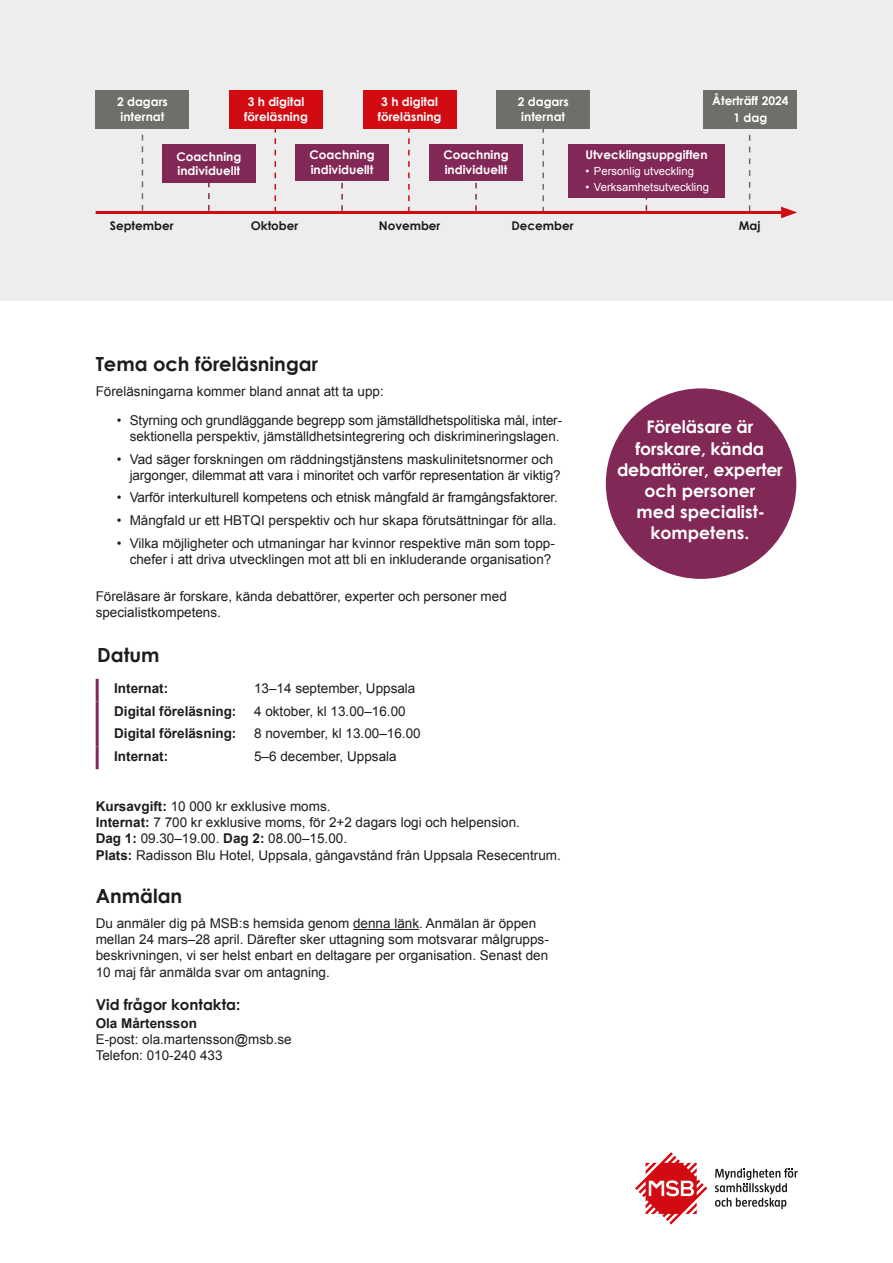
<style>
.page{position:relative;width:893px;height:1263px;background:#fff}
.page>*{position:absolute;margin:0;border:0;box-sizing:border-box;transform-origin:0 0}
.Underrubrik_H3{font:700 19.5px "Century Gothic";color:#1d1d1b}
.t1{font:700 17.25px/21.1px "Century Gothic";letter-spacing:-.01em;color:#fff;text-align:center}
.Rubriknivå_H4{font:700 15px "Century Gothic";color:#1d1d1b}
.Brödtext{font:13.5px/16.2px "Arial";color:#1d1d1b}
.Text_vänster_kolumn{font:13.5px "Arial";color:#1d1d1b}
.Text_vänster_kolumn-2{font:700 13.5px "Arial";color:#1d1d1b}
.Tidsplan_-_Ämne{font:700 12px/14.4px "Century Gothic";color:#fff}
.Tidsplan_-_Månad{font:700 12px "Century Gothic";color:#1d1d1b}
.t2{font:11.25px "Arial";color:#fff}
.s1{font-weight:700}
</style>
<div class="page">
<div style="left:0;top:0;width:893px;height:301px;background:#ededed"></div>
<svg style="left:142px;top:128px;width:1px;height:83px"></svg>
<svg style="left:208px;top:183px;width:2px;height:28px"></svg>
<svg style="left:341px;top:180px;width:2px;height:31px"></svg>
<svg style="left:475px;top:180px;width:2px;height:31px"></svg>
<svg style="left:275px;top:128px;width:1px;height:83px"></svg>
<svg style="left:408px;top:128px;width:2px;height:83px"></svg>
<svg style="left:542px;top:128px;width:2px;height:83px"></svg>
<svg style="left:749px;top:128px;width:1px;height:83px"></svg>
<hr style="left:96px;top:211px;width:691px;height:3px;background:#d20a11">
<svg style="left:781px;top:207px;width:16px;height:11px"></svg>
<div style="left:96px;top:90px;width:93px;height:38px;background:#6f6e68"></div>
<div style="left:162px;top:144px;width:94px;height:39px;background:#822857"></div>
<div style="left:229px;top:90px;width:94px;height:38px;background:#d20a11"></div>
<div style="left:295px;top:144px;width:94px;height:36px;background:#822857"></div>
<div style="left:363px;top:90px;width:93px;height:38px;background:#d20a11"></div>
<div style="left:429px;top:144px;width:94px;height:36px;background:#822857"></div>
<div style="left:496px;top:90px;width:94px;height:38px;background:#6f6e68"></div>
<div style="left:568px;top:144px;width:156px;height:53px;background:#822857"></div>
<div style="left:704px;top:90px;width:93px;height:38px;background:#6f6e68"></div>
<hr style="left:353px;top:929px;width:66px;height:1px;background:#1d1d1b">
<hr style="left:96px;top:679px;width:3px;height:22px;background:#822857">
<hr style="left:96px;top:701px;width:3px;height:23px;background:#822857">
<hr style="left:96px;top:724px;width:3px;height:23px;background:#822857">
<hr style="left:96px;top:747px;width:3px;height:22px;background:#822857">
<div style="left:606px;top:388px;width:190px;height:191px;background:#822857;border-radius:50%"></div>
<svg style="left:635px;top:1152px;width:72px;height:72px"></svg>
<svg style="left:715px;top:1168px;width:83px;height:41px"></svg>
<p class="Tidsplan_-_Ämne" style="left:117px;top:94px;width:52px">2 dagars internat</p>
<p class="Tidsplan_-_Ämne" style="left:244px;top:94px;width:65px;text-align:center">3 h digital föreläsning</p>
<p class="Tidsplan_-_Ämne" style="left:378px;top:94px;width:65px;text-align:center">3 h digital föreläsning</p>
<p class="Tidsplan_-_Ämne" style="left:518px;top:94px;width:52px">2 dagars internat</p>
<p class="Tidsplan_-_Ämne" style="left:712px;top:93px;width:78px">Återträff 2024</p>
<p class="Tidsplan_-_Ämne" style="left:733px;top:110px;width:35px">1 dag</p>
<p class="Tidsplan_-_Ämne" style="left:176px;top:149px;width:67px">Coachning individuellt</p>
<p class="Tidsplan_-_Ämne" style="left:310px;top:147px;width:67px">Coachning individuellt</p>
<p class="Tidsplan_-_Ämne" style="left:444px;top:147px;width:67px">Coachning individuellt</p>
<p class="Tidsplan_-_Ämne" style="left:585px;top:147px;width:124px">Utvecklingsuppgiften</p>
<p class="t2" style="left:585px;top:164px;width:110px">• Personlig utveckling</p>
<p class="t2" style="left:585px;top:179px;width:125px">• Verksamhetsutveckling</p>
<h4 class="Tidsplan_-_Månad" style="left:110px;top:217px;width:65px">September</h4>
<h4 class="Tidsplan_-_Månad" style="left:251px;top:217px;width:49px">Oktober</h4>
<h4 class="Tidsplan_-_Månad" style="left:379px;top:217px;width:63px">November</h4>
<h4 class="Tidsplan_-_Månad" style="left:511px;top:217px;width:64px">December</h4>
<h4 class="Tidsplan_-_Månad" style="left:739px;top:217px;width:23px">Maj</h4>
<h3 class="Underrubrik_H3" style="left:96px;top:349px;width:224px">Tema och föreläsningar</h3>
<p class="Brödtext" style="left:96px;top:383px;width:290px">Föreläsningarna kommer bland annat att ta upp:</p>
<p class="Brödtext" style="left:117px;top:412px;width:447px;text-align:right">• Styrning och grundläggande begrepp som jämställdhetspolitiska mål, inter&shy;sektionella perspektiv, jämställdhetsintegrering och diskrimineringslagen.</p>
<p class="Brödtext" style="left:130px;top:451px;width:432px;text-indent:-13px">• Vad säger forskningen om räddningstjänstens maskulinitetsnormer och jargonger, dilemmat att vara i minoritet och varför representation är viktig?</p>
<p class="Brödtext" style="left:117px;top:490px;width:442px">• Varför interkulturell kompetens och etnisk mångfald är framgångsfaktorer.</p>
<p class="Brödtext" style="left:117px;top:512px;width:441px">• Mångfald ur ett HBTQI perspektiv och hur skapa förutsättningar för alla.</p>
<p class="Brödtext" style="left:117px;top:535px;width:439px;text-align:right">• Vilka möjligheter och utmaningar har kvinnor respektive män som topp&shy;chefer i att driva utvecklingen mot att bli en inkluderande organisation?</p>
<p class="Brödtext" style="left:96px;top:588px;width:413px">Föreläsare är forskare, kända debattörer, experter och personer med specialistkompetens.</p>
<h3 class="Underrubrik_H3" style="left:97px;top:640px;width:64px">Datum</h3>
<p class="Text_vänster_kolumn-2" style="left:114px;top:679px;width:56px">Internat:</p>
<p class="Text_vänster_kolumn" style="left:254px;top:679px;width:163px">13–14 september, Uppsala</p>
<p class="Text_vänster_kolumn-2" style="left:114px;top:702px;width:124px">Digital föreläsning:</p>
<p class="Text_vänster_kolumn" style="left:254px;top:702px;width:153px">4 oktober, kl 13.00–16.00</p>
<p class="Text_vänster_kolumn-2" style="left:114px;top:724px;width:124px">Digital föreläsning:</p>
<p class="Text_vänster_kolumn" style="left:254px;top:724px;width:168px">8 november, kl 13.00–16.00</p>
<p class="Text_vänster_kolumn-2" style="left:114px;top:747px;width:56px">Internat:</p>
<p class="Text_vänster_kolumn" style="left:254px;top:747px;width:144px">5–6 december, Uppsala</p>
<p class="Brödtext" style="left:96px;top:798px;width:467px"><span class="s1">Kursavgift:</span> 10 000 kr exklusive moms.<br><span class="s1">Internat:</span> 7 700 kr exklusive moms, för 2+2 dagars logi och helpension.<br><span class="s1">Dag 1:</span> 09.30–19.00. <span class="s1">Dag 2:</span> 08.00–15.00.<br><span class="s1">Plats:</span> Radisson Blu Hotel, Uppsala, gångavstånd från Uppsala Resecentrum.</p>
<h3 class="Underrubrik_H3" style="left:96px;top:881px;width:88px">Anmälan</h3>
<p class="Brödtext" style="left:96px;top:915px;width:455px">Du anmäler dig på MSB:s hemsida genom denna länk. Anmälan är öppen mellan 24 mars–28 april. Därefter sker uttagning som motsvarar målgrupps&shy;beskrivningen, vi ser helst enbart en deltagare per organisation. Senast den 10 maj får anmälda svar om antagning.</p>
<h4 class="Rubriknivå_H4" style="left:96px;top:993px;width:146px">Vid frågor kontakta:</h4>
<p class="Brödtext" style="left:96px;top:1015px;width:198px"><span class="s1">Ola Mårtensson<br></span>E-post: ola.martensson@msb.se<br>Telefon: 010-240 433</p>
<p class="t1" style="left:617px;top:416px;width:167px">Föreläsare är forskare, kända debattörer, experter och personer<br>med specialist&shy;kompetens.</p>
</div>
